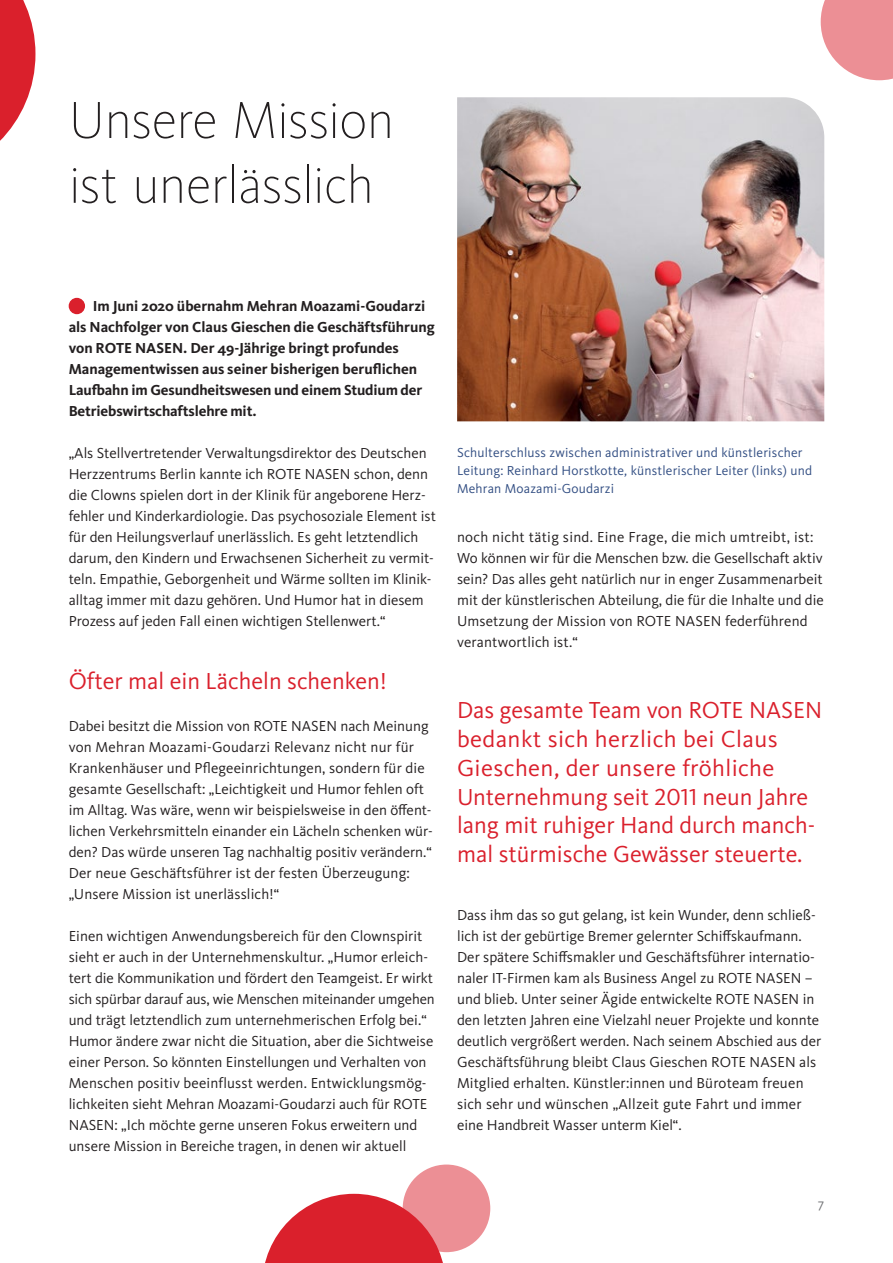
<style>
.page{position:relative;width:893px;height:1263px;background:#fff}
.page>*{position:absolute;margin:0;border:0;box-sizing:border-box;transform-origin:0 0}
.t1{font:200 54px/64.8px "Kievit Pro";letter-spacing:-.015em;color:#231f20}
.t2{font:24px/28.8px "Kievit OT";color:#da202c}
.t3{font:15px/21px "Kievit Pro";color:#231f20}
.t4{font:700 15px/21px "Kievit OT";color:#231f20}
.t5{font:13.5px/18px "Kievit OT";letter-spacing:.015em;color:#324e83}
.t6{font:13.5px "Kievit OT";color:#6d6e71}
</style>
<div class="page">
<div style="left:69px;top:298px;width:16px;height:16px;background:#da202c;border-radius:50%"></div>
<svg style="left:821px;top:0;width:72px;height:80px;background:#ee9da2"></svg>
<svg style="left:0;top:0;width:35px;height:141px"></svg>
<div style="left:403px;top:1164px;width:87px;height:88px;background:#ec8f95;border-radius:50%"></div>
<img style="left:457px;top:97px;width:367px;height:324px">
<svg style="left:265px;top:1194px;width:181px;height:69px"></svg>
<h1 class="t1" style="left:69px;top:88px;width:327px">Unsere Mission ist unerlässlich</h1>
<p class="t4" style="left:69px;top:296px;width:368px;text-indent:24px">Im Juni 2020 übernahm Mehran Moazami-Goudarzi als Nachfolger von Claus Gieschen die Geschäftsführung von ROTE NASEN. Der 49-Jährige bringt profundes Managementwissen aus seiner bisherigen beruflichen Laufbahn im Gesundheitswesen und einem Studium der Betriebswirtschaftslehre mit.</p>
<p class="t3" style="left:69px;top:443px;width:369px">„Als Stellvertretender Verwaltungsdirektor des Deutschen Herzzentrums Berlin kannte ich ROTE NASEN schon, denn die Clowns spielen dort in der Klinik für angeborene Herz&shy;fehler und Kinderkardiologie. Das psychosoziale Element ist für den Heilungsverlauf unerlässlich. Es geht letztendlich darum, den Kindern und Erwachsenen Sicherheit zu vermit&shy;teln. Empathie, Geborgenheit und Wärme sollten im Klinik&shy;alltag immer mit dazu gehören. Und Humor hat in diesem Prozess auf jeden Fall einen wichtigen Stellenwert.“</p>
<h2 class="t2" style="left:69px;top:667px;width:319px">Öfter mal ein Lächeln schenken!</h2>
<p class="t3" style="left:69px;top:716px;width:366px">Dabei besitzt die Mission von ROTE NASEN nach Meinung von Mehran Moazami-Goudarzi Relevanz nicht nur für Krankenhäuser und Pflegeeinrichtungen, sondern für die gesamte Gesellschaft: „Leichtigkeit und Humor fehlen oft im Alltag. Was wäre, wenn wir beispielsweise in den öffent&shy;lichen Verkehrsmitteln einander ein Lächeln schenken wür&shy;den? Das würde unseren Tag nachhaltig positiv verändern.“ Der neue Geschäftsführer ist der festen Überzeugung: „Unsere Mission ist unerlässlich!“</p>
<p class="t3" style="left:69px;top:926px;width:368px">Einen wichtigen Anwendungsbereich für den Clownspirit sieht er auch in der Unternehmenskultur. „Humor erleich&shy;tert die Kommunikation und fördert den Teamgeist. Er wirkt sich spürbar darauf aus, wie Menschen miteinander umgehen und trägt letztendlich zum unternehmerischen Erfolg bei.“ Humor ändere zwar nicht die Situation, aber die Sichtweise einer Person. So könnten Einstellungen und Verhalten von Menschen positiv beeinflusst werden. Entwicklungsmög&shy;lichkeiten sieht Mehran Moazami-Goudarzi auch für ROTE NASEN: „Ich möchte gerne unseren Fokus erweitern und unsere Mission in Bereiche tragen, in denen wir aktuell</p>
<p class="t5" style="left:457px;top:444px;width:357px">Schulterschluss zwischen administrativer und künstlerischer<br>Leitung: Reinhard Horstkotte, künstlerischer Leiter (links) und<br>Mehran Moazami-Goudarzi</p>
<p class="t3" style="left:457px;top:527px;width:368px">noch nicht tätig sind. Eine Frage, die mich umtreibt, ist:<br>Wo können wir für die Menschen bzw. die Gesellschaft aktiv sein? Das alles geht natürlich nur in enger Zusammenarbeit mit der künstlerischen Abteilung, die für die Inhalte und die Umsetzung der Mission von ROTE NASEN federführend verantwortlich ist.“</p>
<h2 class="t2" style="left:457px;top:696px;width:367px">Das gesamte Team von ROTE NASEN bedankt sich herzlich bei Claus Gieschen, der unsere fröhliche Unternehmung seit 2011 neun Jahre lang mit ruhiger Hand durch manch&shy;mal stürmische Gewässer steuerte.</h2>
<p class="t3" style="left:457px;top:905px;width:366px">Dass ihm das so gut gelang, ist kein Wunder, denn schließ&shy;lich ist der gebürtige Bremer gelernter Schiffskaufmann.<br>Der spätere Schiffsmakler und Geschäftsführer internatio&shy;naler IT-Firmen kam als Business Angel zu ROTE NASEN – und blieb. Unter seiner Ägide entwickelte ROTE NASEN in den letzten Jahren eine Vielzahl neuer Projekte und konnte deutlich vergrößert werden. Nach seinem Abschied aus der Geschäftsführung bleibt Claus Gieschen ROTE NASEN als Mitglied erhalten. Künstler:innen und Büroteam freuen sich sehr und wünschen „Allzeit gute Fahrt und immer eine Handbreit Wasser unterm Kiel“.</p>
<p class="t6" style="left:818px;top:1196px;width:8px">7</p>
</div>
